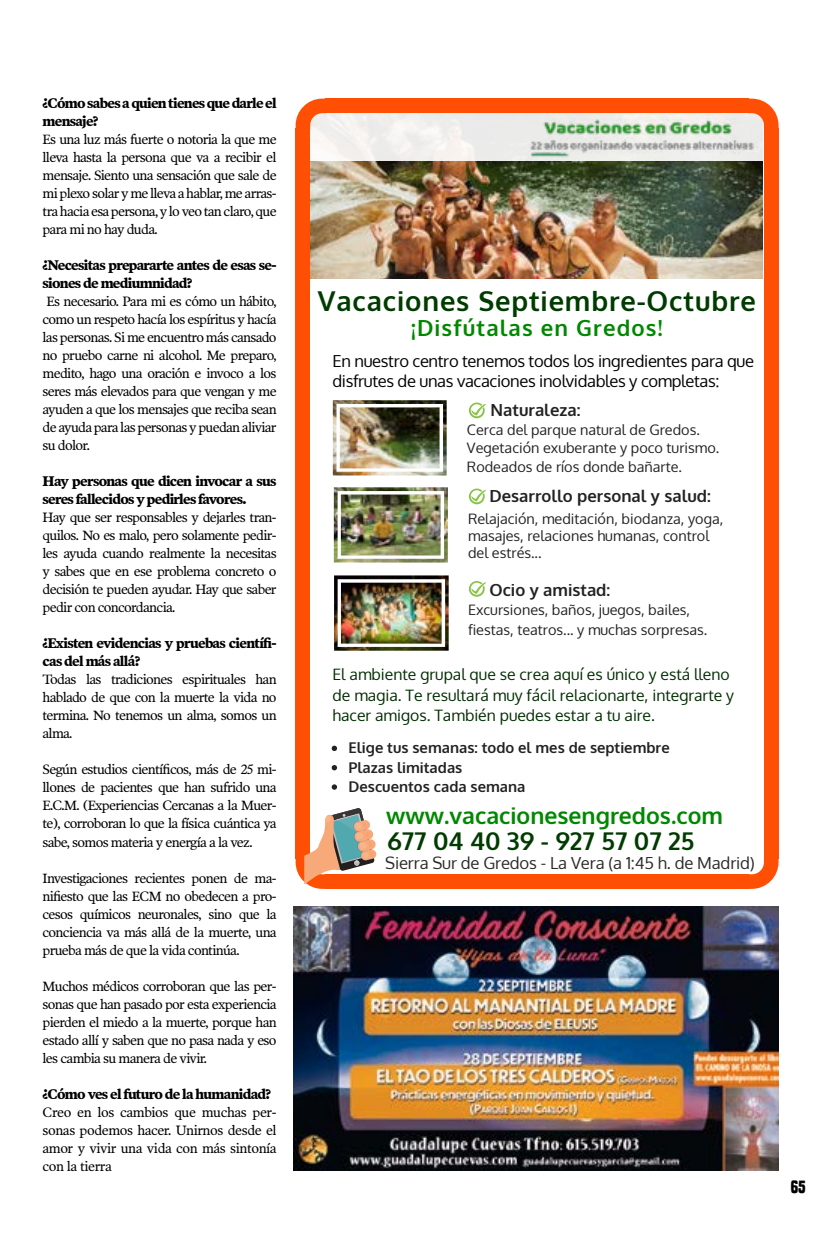
<style>
.page{position:relative;width:830px;height:1234px;background:#fff}
.page>*{position:absolute;margin:0;border:0;box-sizing:border-box;transform-origin:0 0}
.t1{font:700 27.45px "Oxygen";letter-spacing:.03em;color:#003b00}
.t2{font:700 24.45px "Oxygen";color:#003b00}
.t3{font:700 23.1px "Oxygen";color:#080}
.t4{font:700 22.2px "Oxygen";letter-spacing:.05em;color:#080}
.t5{font:700 16.65px "Oxygen";color:#222}
.t6{font:16.65px "Oxygen";letter-spacing:-.01em;color:#2a2a2a}
.t7{font:16.5px/20.4px "Oxygen";letter-spacing:-.02em;color:#000}
.t8{font:700 16.5px "Built Titling Rg";color:#000}
.t9{font:15.75px/20.4px "Oxygen";color:#002d00}
.t10{font:700 14.85px/19.4px "Oxygen";color:#222}
.t11{font:14.4px/18.3px "Oxygen";color:#222}
.t12{font:13.5px/18px "Poynter OS Text";letter-spacing:-.05em;color:#000;text-align:justify}
.t13{font:700 13.5px/18px "Poynter OS Text";letter-spacing:-.05em;color:#000}
</style>
<div class="page">
<img style="left:293px;top:906px;width:485px;height:263px">
<img style="left:310px;top:160px;width:199px;height:119px">
<div style="left:293px;top:108px;width:486px;height:52px;background:#f1efed"></div>
<div style="left:325px;top:99px;width:423px;height:14px;background:#ff4f05"></div>
<svg style="left:769px;top:105px;width:9px;height:23px"></svg>
<svg style="left:295px;top:99px;width:31px;height:30px"></svg>
<div style="left:763px;top:128px;width:15px;height:731px;background:#ff4f05"></div>
<svg style="left:748px;top:858px;width:30px;height:30px"></svg>
<div style="left:295px;top:128px;width:15px;height:731px;background:#ff4f05"></div>
<div style="left:325px;top:874px;width:423px;height:14px;background:#ff4f05"></div>
<svg style="left:331px;top:745px;width:6px;height:5px"></svg>
<svg style="left:331px;top:765px;width:6px;height:5px"></svg>
<svg style="left:331px;top:784px;width:6px;height:5px"></svg>
<img style="left:332px;top:400px;width:114px;height:75px">
<img style="left:333px;top:487px;width:114px;height:75px">
<img style="left:334px;top:575px;width:114px;height:75px">
<svg style="left:468px;top:402px;width:17px;height:16px"></svg>
<svg style="left:468px;top:488px;width:17px;height:16px"></svg>
<svg style="left:468px;top:581px;width:17px;height:15px"></svg>
<svg style="left:295px;top:808px;width:81px;height:80px"></svg>
<img style="left:509px;top:98px;width:260px;height:250px">
<p class="t13" style="left:43px;top:94px;width:235px">¿Cómo sabes a quien tienes que darle el mensaje?</p>
<p class="t12" style="left:43px;top:130px;width:235px">Es una luz más fuerte o notoria la que me lleva hasta la persona que va a recibir el mensaje. Siento una sensación que sale de mi plexo solar y me lleva a hablar, me arras&shy;tra hacia esa persona, y lo veo tan claro, que para mi no hay duda.</p>
<p class="t13" style="left:43px;top:256px;width:235px">¿Necesitas prepararte antes de esas se&shy;siones de mediumnidad?</p>
<p class="t12" style="left:43px;top:292px;width:235px">Es necesario. Para mi es cómo un hábito, como un respeto hacía los espíritus y hacía las personas. Si me encuentro más cansado no pruebo carne ni alcohol. Me preparo, medito, hago una oración e invoco a los seres más elevados para que vengan y me ayuden a que los mensajes que reciba sean de ayuda para las personas y puedan aliviar su dolor.</p>
<p class="t13" style="left:43px;top:472px;width:235px">Hay personas que dicen invocar a sus seres fallecidos y pedirles favores.</p>
<p class="t12" style="left:43px;top:508px;width:235px">Hay que ser responsables y dejarles tran&shy;quilos. No es malo, pero solamente pedir&shy;les ayuda cuando realmente la necesitas y sabes que en ese problema concreto o decisión te pueden ayudar. Hay que saber pedir con concordancia.</p>
<p class="t13" style="left:43px;top:634px;width:235px">¿Existen evidencias y pruebas científi&shy;cas del más allá?</p>
<p class="t12" style="left:43px;top:670px;width:235px">Todas las tradiciones espirituales han hablado de que con la muerte la vida no termina. No tenemos un alma, somos un alma.</p>
<p class="t12" style="left:43px;top:760px;width:235px">Según estudios científicos, más de 25 mi&shy;llones de pacientes que han sufrido una E.C.M. (Experiencias Cercanas a la Muer&shy;te), corroboran lo que la física cuántica ya sabe, somos materia y energía a la vez.</p>
<p class="t12" style="left:43px;top:868px;width:235px">Investigaciones recientes ponen de ma&shy;nifiesto que las ECM no obedecen a pro&shy;cesos químicos neuronales, sino que la conciencia va más allá de la muerte, una prueba más de que la vida continúa.</p>
<p class="t12" style="left:43px;top:976px;width:235px">Muchos médicos corroboran que las per&shy;sonas que han pasado por esta experiencia pierden el miedo a la muerte, porque han estado allí y saben que no pasa nada y eso les cambia su manera de vivir.</p>
<p class="t13" style="left:43px;top:1084px;width:230px">¿Cómo ves el futuro de la humanidad?</p>
<p class="t12" style="left:43px;top:1102px;width:235px">Creo en los cambios que muchas per&shy;sonas podemos hacer. Unirnos desde el amor y vivir una vida con más sintonía con la tierra</p>
<h1 class="t1" style="left:318px;top:284px;width:439px">Vacaciones Septiembre-Octubre</h1>
<h3 class="t4" style="left:411px;top:314px;width:253px">¡Disfútalas en Gredos!</h3>
<p class="t7" style="left:332px;top:351px;width:423px">En nuestro centro tenemos todos los ingredientes para que disfrutes de unas vacaciones inolvidables y completas:</p>
<p class="t11" style="left:466px;top:420px;width:254px">Cerca del parque natural de Gredos.<br>Vegetación exuberante y poco turismo.<br>Rodeados de ríos donde bañarte.</p>
<p class="t5" style="left:490px;top:400px;width:91px">Naturaleza:</p>
<p class="t5" style="left:489px;top:486px;width:223px">Desarrollo personal y salud:</p>
<p class="t11" style="left:468px;top:510px;width:257px;line-height:17.2px">Relajación, meditación, biodanza, yoga, masajes, relaciones humanas, control del estrés...</p>
<p class="t5" style="left:489px;top:579px;width:122px">Ocio y amistad:</p>
<p class="t11" style="left:468px;top:600px;width:241px;line-height:19.4px">Excursiones, baños, juegos, bailes, fiestas, teatros... y muchas sorpresas.</p>
<p class="t9" style="left:332px;top:664px;width:403px">El ambiente grupal que se crea aquí es único y está lleno de magia. Te resultará muy fácil relacionarte, integrarte y hacer amigos. También puedes estar a tu aire.</p>
<p class="t10" style="left:348px;top:738px;width:322px">Elige tus semanas: todo el mes de septiembre<br>Plazas limitadas<br>Descuentos cada semana</p>
<h2 class="t2" style="left:387px;top:825px;width:308px">677 04 40 39 - 927 57 07 25</h2>
<p class="t6" style="left:385px;top:851px;width:371px">Sierra Sur de Gredos - La Vera (a 1:45 h. de Madrid)</p>
<h3 class="t3" style="left:386px;top:800px;width:338px">www.vacacionesengredos.com</h3>
<p class="t8" style="left:790px;top:1176px;width:16px">65</p>
</div>
